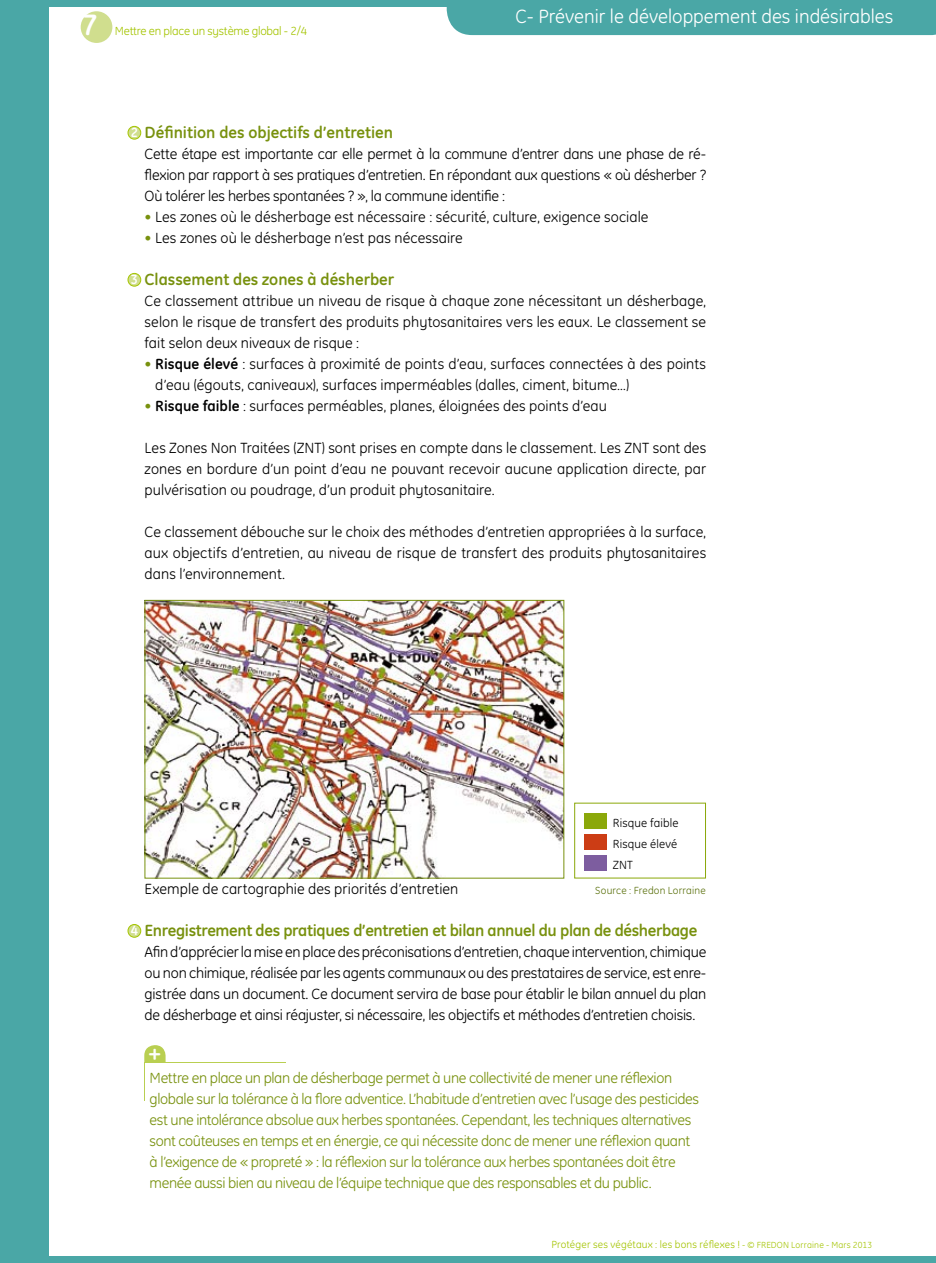
<style>
.page{position:relative;width:936px;height:1263px;background:#fff}
.page>*{position:absolute;margin:0;border:0;box-sizing:border-box;transform-origin:0 0}
.t1{font:700 30px "GE Inspira";color:#fff}
.t2{font:700 22.5px "GE Inspira";color:#fff}
.t3{font:19.5px "GE Inspira";color:#fff}
.t4{font:700 16.5px "GE Inspira";letter-spacing:-.02em;color:#78910e}
.t5{font:700 16.5px "GE Inspira";color:#78910e}
.t6{font:15px/21px "GE Inspira";letter-spacing:.005em;color:#000;text-align:justify}
.t7{font:15px/21px "GE Inspira";letter-spacing:-.025em;color:#78910e}
.t8{font:12px "GE Inspira";letter-spacing:-.02em;color:#a4c400}
.t9{font:12px/21px "GE Inspira";letter-spacing:.015em;color:#000;text-align:justify}
.t10{font:10.5px "GE Inspira";letter-spacing:.02em;color:#a4c400}
.t11{font:10.5px "GE Inspira";letter-spacing:.015em;color:#5c720f}
.s1{font-size:13.5px;color:#fff}
.s2{color:#78910e}
.s3{font-weight:700}
.s4{font-size:9px}
</style>
<div class="page">
<div style="left:0;top:0;width:49px;height:1263px;background:#4aa7a6"></div>
<div style="left:43px;top:0;width:892px;height:6px;background:#4aa7a6"></div>
<div style="left:446px;top:6px;width:489px;height:29px;background:#4aa7a6"></div>
<div style="left:43px;top:1256px;width:892px;height:7px;background:#4aa7a6"></div>
<div style="left:81px;top:11px;width:31px;height:32px;background:#d0de8e;border-radius:50%"></div>
<div style="left:128px;top:126px;width:13px;height:13px;background:#d0de8e;border-radius:50%"></div>
<div style="left:128px;top:126px;width:13px;height:14px;border:1px solid #a4c400;border-radius:50%"></div>
<div style="left:128px;top:273px;width:13px;height:13px;background:#d0de8e;border-radius:50%"></div>
<div style="left:128px;top:273px;width:13px;height:14px;border:1px solid #a4c400;border-radius:50%"></div>
<div style="left:128px;top:924px;width:13px;height:13px;background:#d0de8e;border-radius:50%"></div>
<div style="left:128px;top:924px;width:13px;height:14px;border:1px solid #a4c400;border-radius:50%"></div>
<img style="left:147px;top:602px;width:415px;height:274px">
<div style="left:145px;top:600px;width:419px;height:278px;border:1px solid #78910e"></div>
<div style="left:584px;top:813px;width:22px;height:15px;background:#8ba80a"></div>
<div style="left:584px;top:834px;width:22px;height:15px;background:#cc3d15"></div>
<div style="left:584px;top:855px;width:22px;height:15px;background:#7d5d9f"></div>
<div style="left:144px;top:1045px;width:21px;height:38px;background:#b9cf51;border-radius:10px"></div>
<div style="left:144px;top:1062px;width:142px;height:39px;background:#b9cf51"></div>
<div style="left:145px;top:1063px;width:561px;height:154px;background:#fff"></div>
<h1 class="t1" style="left:82px;top:5px;width:17px">7</h1>
<p class="t8" style="left:115px;top:24px;width:194px">Mettre en place un système global - 2/4</p>
<h3 class="t3" style="left:515px;top:6px;width:379px">C- Prévenir le développement des indésirables</h3>
<p class="t5" style="left:131px;top:122px;width:264px"><span class="s1">2</span> Définition des objectifs d’entretien</p>
<p class="t6" style="left:145px;top:143px;width:563px">Cette étape est importante car elle permet à la commune d’entrer dans une phase de ré&shy;flexion par rapport à ses pratiques d’entretien. En répondant aux questions « où désherber ?<br>Où tolérer les herbes spontanées ? », la commune identifie :</p>
<p class="t6" style="left:145px;top:206px;width:505px"><span class="s2">•</span> Les zones où le désherbage est nécessaire : sécurité, culture, exigence sociale</p>
<p class="t6" style="left:145px;top:227px;width:320px"><span class="s2">•</span> Les zones où le désherbage n’est pas nécessaire</p>
<p class="t5" style="left:131px;top:269px;width:265px"><span class="s1">3</span> Classement des zones à désherber</p>
<p class="t6" style="left:145px;top:290px;width:563px">Ce classement attribue un niveau de risque à chaque zone nécessitant un désherbage, selon le risque de transfert des produits phytosanitaires vers les eaux. Le classement se fait selon deux niveaux de risque :</p>
<p class="t6" style="left:155px;top:353px;width:552px;text-indent:-11px"><span class="s2">•</span> <span class="s3">Risque élevé</span> : surfaces à proximité de points d’eau, surfaces connectées à des points d’eau (égouts, caniveaux), surfaces imperméables (dalles, ciment, bitume…)</p>
<p class="t6" style="left:145px;top:395px;width:464px"><span class="s2">•</span> <span class="s3">Risque faible</span> : surfaces perméables, planes, éloignées des points d’eau</p>
<p class="t6" style="left:145px;top:437px;width:563px">Les Zones Non Traitées (ZNT) sont prises en compte dans le classement. Les ZNT sont des zones en bordure d’un point d’eau ne pouvant recevoir aucune application directe, par pulvérisation ou poudrage, d’un produit phytosanitaire.</p>
<p class="t6" style="left:145px;top:521px;width:563px">Ce classement débouche sur le choix des méthodes d’entretien appropriées à la surface, aux objectifs d’entretien, au niveau de risque de transfert des produits phytosanitaires dans l’environnement.</p>
<p class="t9" style="left:613px;top:812px;width:67px">Risque faible Risque élevé ZNT</p>
<p class="t6" style="left:145px;top:878px;width:315px">Exemple de cartographie des priorités d’entretien</p>
<p class="t11" style="left:595px;top:884px;width:112px">Source : Fredon Lorraine</p>
<p class="t4" style="left:131px;top:920px;width:568px"><span class="s1">4</span> Enregistrement des pratiques d’entretien et bilan annuel du plan de désherbage</p>
<p class="t6" style="left:145px;top:941px;width:563px">Afin d’apprécier la mise en place des préconisations d’entretien, chaque intervention, chimique ou non chimique, réalisée par les agents communaux ou des prestataires de service, est enre&shy;gistrée dans un document. Ce document servira de base pour établir le bilan annuel du plan de désherbage et ainsi réajuster, si nécessaire, les objectifs et méthodes d’entretien choisis.</p>
<h2 class="t2" style="left:148px;top:1038px;width:15px">+</h2>
<p class="t7" style="left:150px;top:1067px;width:551px">Mettre en place un plan de désherbage permet à une collectivité de mener une réflexion globale sur la tolérance à la flore adventice. L’habitude d’entretien avec l’usage des pesticides est une intolérance absolue aux herbes spontanées. Cependant, les techniques alternatives sont coûteuses en temps et en énergie, ce qui nécessite donc de mener une réflexion quant à l’exigence de « propreté » : la réflexion sur la tolérance aux herbes spontanées doit être menée aussi bien au niveau de l’équipe technique que des responsables et du public.</p>
<p class="t10" style="left:551px;top:1238px;width:322px">Protéger ses végétaux : les bons réflexes ! <span class="s4">- © FREDON Lorraine - Mars 2013</span></p>
</div>
